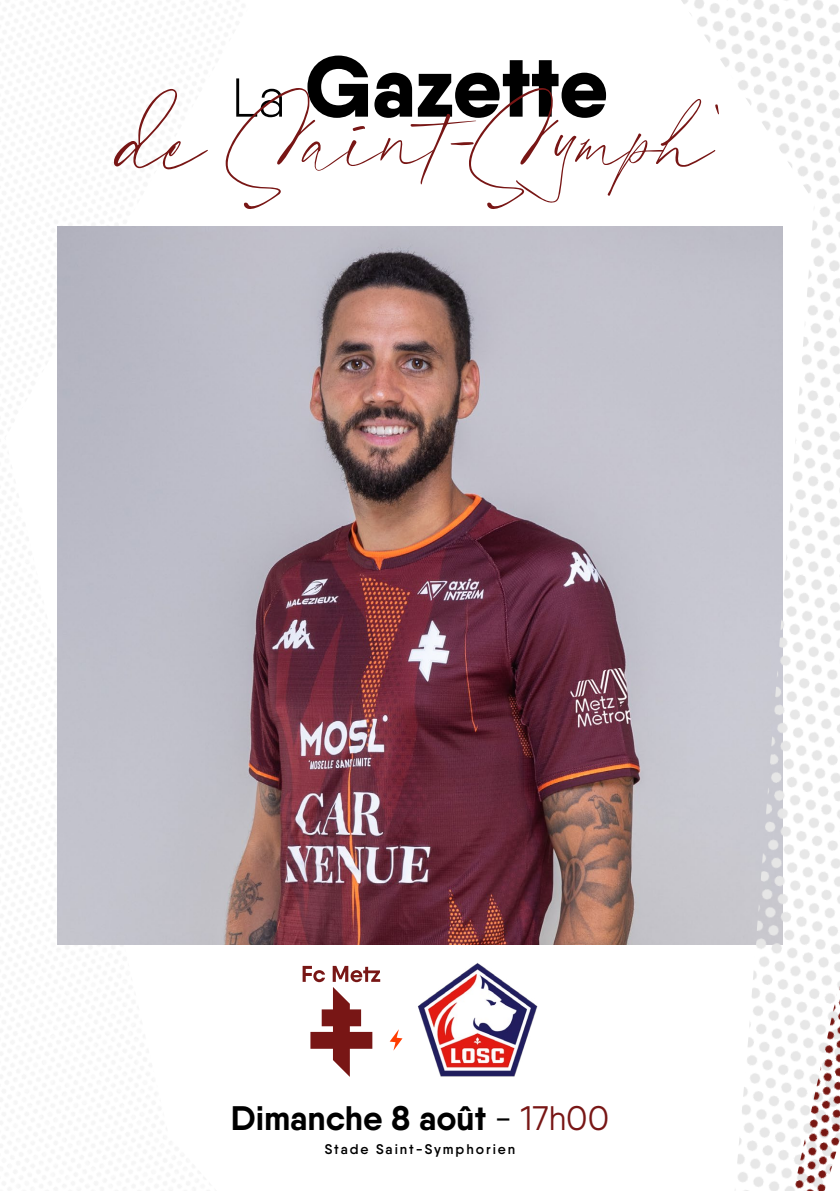
<style>
.page{position:relative;width:840px;height:1191px;background:#fff}
.page>*{position:absolute;margin:0;border:0;box-sizing:border-box;transform-origin:0 0}
.t1{font:85.6px "Mariyam";letter-spacing:-.02em;color:#781615}
.t2{font:800 85.6px "Qanelas";letter-spacing:-.005em;color:#000}
.t3{font:700 34px "Qanelas";color:#000}
.t4{font:600 14px "Qanelas";letter-spacing:.14em;color:#000}
.s1{font-weight:300;font-size:54.6px}
.s2{font-weight:400}
.s3{font-weight:400;color:#781615}
</style>
<div class="page">
<img style="left:418px;top:963px;width:119px;height:114px">
<svg style="left:302px;top:966px;width:78px;height:111px"></svg>
<svg style="left:389px;top:1029px;width:13px;height:21px"></svg>
<img style="left:58px;top:227px;width:622px;height:717px">
<img style="left:680px;top:0;width:159px;height:1191px">
<img style="left:793px;top:979px;width:46px;height:212px">
<h1 class="t2" style="left:231px;top:32px;width:378px"><span class="s1">La</span> Gazette</h1>
<h1 class="t1" style="left:118px;top:83px;width:605px">de Saint-Symph'</h1>
<h2 class="t3" style="left:231px;top:1096px;width:380px">Dimanche 8 août <span class="s2">-</span> <span class="s3">17h00</span></h2>
<p class="t4" style="left:324px;top:1140px;width:192px">Stade Saint-Symphorien</p>
</div>
